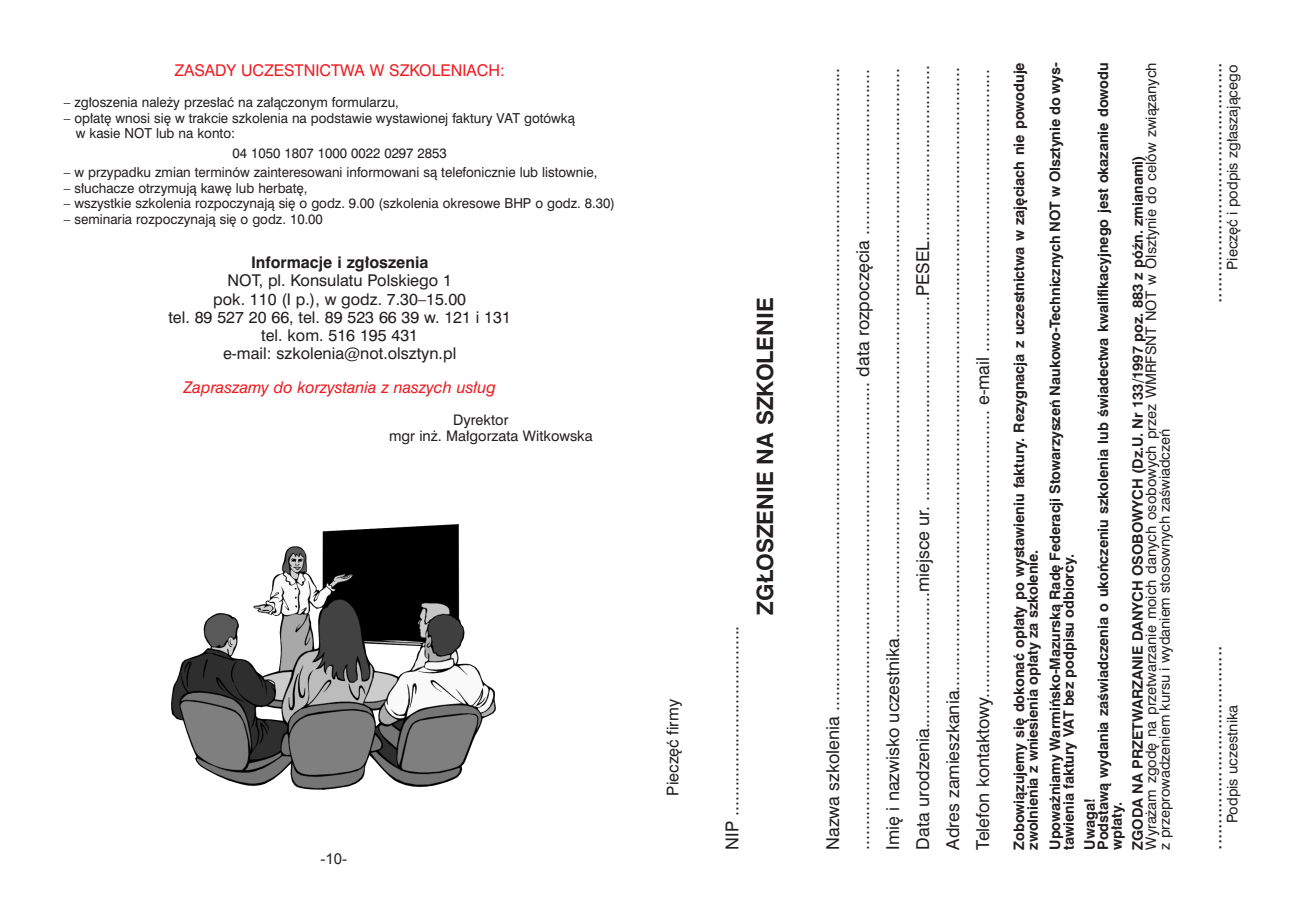
<style>
.page{position:relative;width:1293px;height:915px;background:#fff}
.page>*{position:absolute;margin:0;border:0;box-sizing:border-box;transform-origin:0 0}
.t1{font:700 21px "Swis 721 PL";color:#231f20}
.t2{font:18px "Swis 721 PL";color:#231f20}
.t3{font:16.5px "Swis 721 PL";color:#231f20}
.t4{font:15px "Swis 721 PL";color:#231f20}
.t5{font:italic 15px "Swis 721 PL";color:#ee1d23}
.t6{font:15px "Swis 721 PL";color:#ee1d23}
.t7{font:700 15px "Swis 721 PL";color:#231f20}
.t8{font:15px "Arial";color:#231f20}
.t9{font:700 13.5px/13.5px "Swis 721 PL";letter-spacing:-.005em;color:#231f20}
.t10{font:13.5px/13.5px "Swis 721 PL";letter-spacing:-.005em;color:#231f20}
.t11{font:12.75px/15.3px "Swis 721 PL";color:#231f20}
</style>
<div class="page">
<img style="left:172px;top:524px;width:324px;height:265px">
<p class="t6" style="left:175px;top:60px;width:332px">ZASADY UCZESTNICTWA W SZKOLENIACH:</p>
<p class="t11" style="left:64px;top:95px;width:337px">– zgłoszenia należy przesłać na załączonym formularzu,</p>
<p class="t11" style="left:76px;top:110px;width:501px;text-indent:-12px">– opłatę wnosi się w trakcie szkolenia na podstawie wystawionej faktury VAT gotówką w kasie NOT lub na konto:</p>
<p class="t11" style="left:232px;top:145px;width:216px">04 1050 1807 1000 0022 0297 2853</p>
<p class="t11" style="left:64px;top:164px;width:535px">– w przypadku zmian terminów zainteresowani informowani są telefonicznie lub listownie,</p>
<p class="t11" style="left:64px;top:180px;width:245px">– słuchacze otrzymują kawę lub herbatę,</p>
<p class="t11" style="left:64px;top:195px;width:552px">– wszystkie szkolenia rozpoczynają się o godz. 9.00 (szkolenia okresowe BHP o godz. 8.30)</p>
<p class="t11" style="left:64px;top:211px;width:261px">– seminaria rozpoczynają się o godz. 10.00</p>
<p class="t7" style="left:251px;top:253px;width:179px">Informacje i zgłoszenia</p>
<p class="t4" style="left:227px;top:271px;width:226px">NOT, pl. Konsulatu Polskiego 1</p>
<p class="t4" style="left:213px;top:289px;width:254px">pok. 110 (I p.), w godz. 7.30–15.00</p>
<p class="t4" style="left:168px;top:307px;width:344px">tel. 89 527 20 66, tel. 89 523 66 39 w. 121 i 131</p>
<p class="t4" style="left:261px;top:325px;width:158px">tel. kom. 516 195 431</p>
<p class="t4" style="left:223px;top:343px;width:235px">e-mail: szkolenia@not.olsztyn.pl</p>
<p class="t5" style="left:183px;top:377px;width:314px">Zapraszamy do korzystania z naszych usług</p>
<p class="t10" style="left:453px;top:413px;width:57px">Dyrektor</p>
<p class="t10" style="left:389px;top:429px;width:205px">mgr inż. Małgorzata Witkowska</p>
<p class="t8" style="left:320px;top:848px;width:28px">-10-</p>
<p class="t4" style="left:663px;top:795px;width:98px;rotate:-90deg">Pieczęć firmy</p>
<p class="t3" style="left:721px;top:849px;width:225px;rotate:-90deg">NIP .......................................</p>
<p class="t1" style="left:751px;top:614px;width:318px;rotate:-90deg">ZGŁOSZENIE NA SZKOLENIE</p>
<p class="t3" style="left:822px;top:849px;width:783px;rotate:-90deg">Nazwa szkolenia ....................................................................................................................................</p>
<p class="t3" style="left:852px;top:849px;width:781px;rotate:-90deg">................................................................................................ data rozpoczęcia ..................................</p>
<p class="t3" style="left:882px;top:849px;width:782px;rotate:-90deg">Imię i nazwisko uczestnika.....................................................................................................................</p>
<p class="t3" style="left:912px;top:849px;width:785px;rotate:-90deg">Data urodzenia............................miejsce ur. ..........................................PESEL....................................</p>
<p class="t3" style="left:942px;top:849px;width:783px;rotate:-90deg">Adres zamieszkania................................................................................................................................</p>
<p class="t3" style="left:972px;top:849px;width:781px;rotate:-90deg">Telefon kontaktowy........................................................... e-mail ..........................................................</p>
<p class="t9" style="left:1012px;top:849px;width:788px;rotate:-90deg">Zobowiązujemy się dokonać opłaty po wystawieniu faktury. Rezygnacja z uczestnictwa w zajęciach nie powoduje zwolnienia z wniesienia opłaty za szkolenie.</p>
<p class="t9" style="left:1048px;top:849px;width:788px;rotate:-90deg">Upoważniamy Warmińsko-Mazurską Radę Federacji Stowarzyszeń Naukowo-Technicznych NOT w Olsztynie do wys&shy;tawienia faktury VAT bez podpisu odbiorcy.</p>
<p class="t9" style="left:1096px;top:849px;width:788px;rotate:-90deg">Podstawą wydania zaświadczenia o ukończeniu szkolenia lub świadectwa kwalifikacyjnego jest okazanie dowodu wpłaty.</p>
<p class="t10" style="left:1144px;top:849px;width:788px;rotate:-90deg">Wyrażam zgodę na przetwarzanie moich danych osobowych przez WMRFSNT NOT w Olsztynie do celów związanych z przeprowadzeniem kursu i wydaniem stosownych zaświadczeń</p>
<p class="t9" style="left:1130px;top:849px;width:695px;rotate:-90deg">ZGODA NA PRZETWARZANIE DANYCH OSOBOWYCH (Dz.U. Nr 133/1997 poz. 883 z późn. zmianami)</p>
<p class="t9" style="left:1082px;top:849px;width:53px;rotate:-90deg">Uwaga!</p>
<p class="t2" style="left:1202px;top:302px;width:242px;rotate:-90deg">..............................................</p>
<p class="t10" style="left:1225px;top:270px;width:206px;rotate:-90deg">Pieczęć i podpis zgłaszającego</p>
<p class="t2" style="left:1202px;top:849px;width:205px;rotate:-90deg">.......................................</p>
<p class="t10" style="left:1225px;top:823px;width:120px;rotate:-90deg">Podpis uczestnika</p>
</div>
